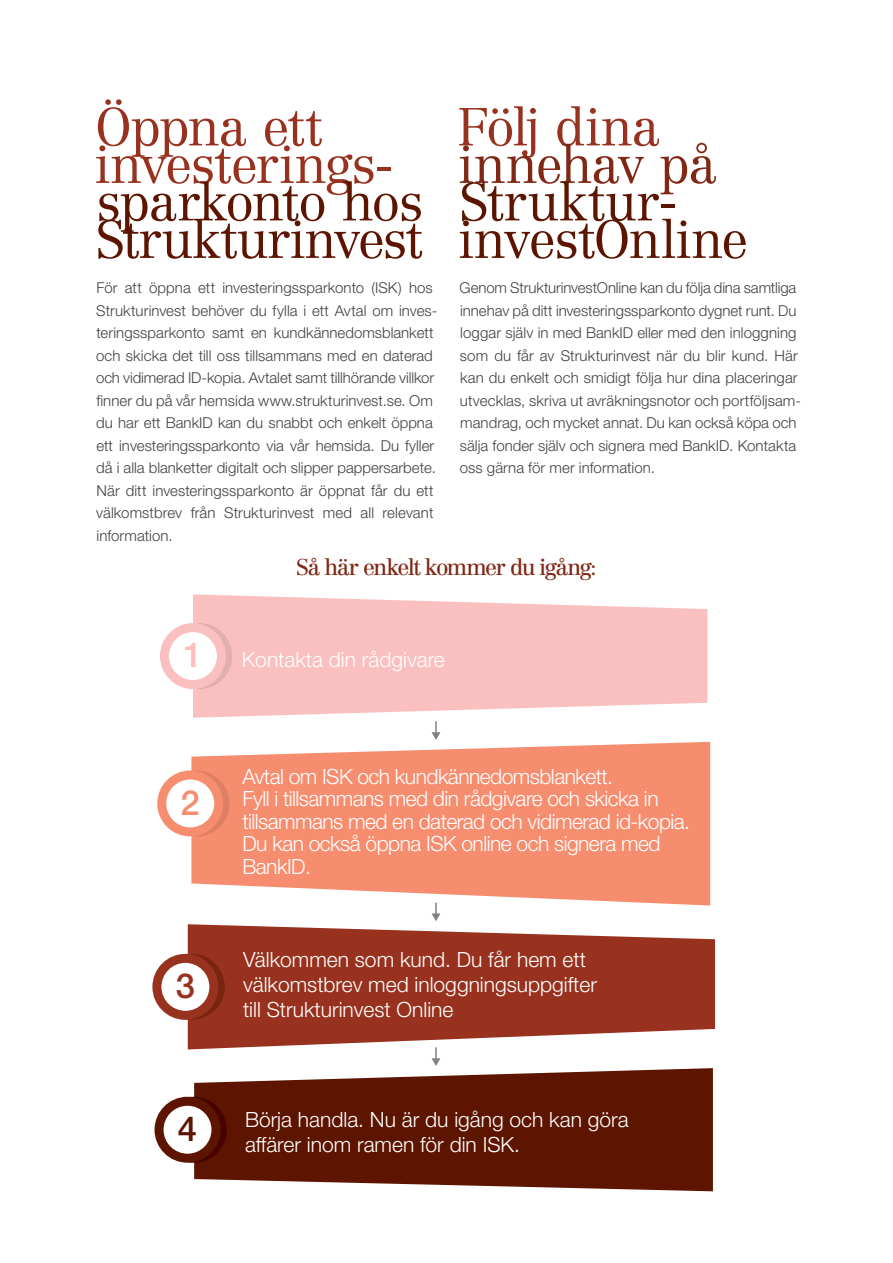
<style>
.page{position:relative;width:893px;height:1263px;background:#fff}
.page>*{position:absolute;margin:0;border:0;box-sizing:border-box;transform-origin:0 0}
.t1{font:300 52.5px/37.5px "Centennial LT Std";letter-spacing:-.02em;color:#5d1500}
.t2{font:300 52.5px/37.5px "Centennial LT Std";letter-spacing:-.025em;color:#98321f}
.t3{font:300 52.5px "Centennial LT Std";letter-spacing:-.035em;color:#802815}
.t4{font:500 34.5px "Helvetica Neue LT Std";color:#98321f}
.t5{font:500 34.5px "Helvetica Neue LT Std";color:#f68d6f}
.t6{font:500 34.5px "Helvetica Neue LT Std";color:#5d1500}
.t7{font:22.5px "Centennial LT Std";letter-spacing:-.075em;color:#802815}
.t8{font:300 21px/25.2px "Helvetica Neue LT Std";color:#fff}
.t9{font:300 21px/22.5px "Helvetica Neue LT Std";letter-spacing:-.02em;color:#fff}
.t10{font:300 15px/22.5px "Helvetica Neue LT Std";color:#414042}
.s1{font-weight:500;font-size:34.5px;color:#fac0bf}
</style>
<div class="page">
<svg style="left:188px;top:924px;width:527px;height:125px;background:#a64f3f"></svg>
<svg style="left:159px;top:954px;width:66px;height:66px"></svg>
<svg style="left:157px;top:958px;width:57px;height:57px"></svg>
<div style="left:152px;top:954px;width:66px;height:66px;border:9px solid #98321f;border-radius:50%"></div>
<svg style="left:193px;top:594px;width:514px;height:124px;background:#fac8c7"></svg>
<div style="left:166px;top:623px;width:66px;height:66px;background:#e2aeaf;border-radius:50%"></div>
<div style="left:164px;top:628px;width:57px;height:56px;background:#fff;border-radius:50%"></div>
<div style="left:160px;top:623px;width:66px;height:66px;border:9px solid #fac0bf;border-radius:50%"></div>
<svg style="left:191px;top:742px;width:519px;height:163px;background:#f7997f"></svg>
<div style="left:164px;top:770px;width:66px;height:66px;background:#df8065;border-radius:50%"></div>
<svg style="left:162px;top:775px;width:57px;height:57px;background:#fdefea"></svg>
<div style="left:157px;top:770px;width:66px;height:66px;border:9px solid #f68d6f;border-radius:50%"></div>
<svg style="left:194px;top:1068px;width:519px;height:123px;background:#6f2f1c"></svg>
<div style="left:161px;top:1097px;width:66px;height:66px;background:#470300;border-radius:50%"></div>
<svg style="left:159px;top:1101px;width:57px;height:57px;background:#e9dfdd"></svg>
<div style="left:155px;top:1097px;width:65px;height:66px;border:9px solid #5d1500;border-radius:50%"></div>
<svg style="left:431px;top:721px;width:9px;height:19px"></svg>
<svg style="left:431px;top:902px;width:9px;height:19px"></svg>
<svg style="left:431px;top:1047px;width:9px;height:19px"></svg>
<h1 class="t2" style="left:95px;top:108px;width:300px">Öppna ett investerings-</h1>
<h1 class="t1" style="left:95px;top:183px;width:329px">sparkonto hos<br>Strukturinvest</h1>
<p class="t10" style="left:96px;top:276px;width:343px">För att öppna ett investeringssparkonto (ISK) hos Strukturinvest behöver du fylla i ett Avtal om inves&shy;teringssparkonto samt en kundkännedomsblankett och skicka det till oss tillsammans med en daterad och vidimerad ID-kopia. Avtalet samt tillhörande villkor finner du på vår hemsida www.strukturinvest.se. Om du har ett BankID kan du snabbt och enkelt öppna ett investeringssparkonto via vår hemsida. Du fyller då i alla blanketter digitalt och slipper pappersarbete.<br>När ditt investeringssparkonto är öppnat får du ett välkomstbrev från Strukturinvest med all relevant information.</p>
<h1 class="t2" style="left:456px;top:108px;width:206px">Följ dina</h1>
<h1 class="t3" style="left:458px;top:133px;width:261px">innehav på</h1>
<h1 class="t1" style="left:458px;top:183px;width:291px">Struktur&shy;investOnline</h1>
<p class="t10" style="left:460px;top:276px;width:343px">Genom StrukturinvestOnline kan du följa dina samtliga innehav på ditt investeringssparkonto dygnet runt. Du loggar själv in med BankID eller med den inloggning som du får av Strukturinvest när du blir kund. Här kan du enkelt och smidigt följa hur dina placeringar utvecklas, skriva ut avräkningsnotor och portföljsam&shy;mandrag, och mycket annat. Du kan också köpa och sälja fonder själv och signera med BankID. Kontakta oss gärna för mer information.</p>
<h3 class="t7" style="left:296px;top:553px;width:302px">Så här enkelt kommer du igång:</h3>
<h3 class="t8" style="left:183px;top:647px;width:263px"><span class="s1">1</span> Kontakta din rådgivare</h3>
<h2 class="t5" style="left:181px;top:782px;width:21px">2</h2>
<h2 class="t4" style="left:176px;top:965px;width:21px">3</h2>
<h3 class="t9" style="left:242px;top:764px;width:449px">Avtal om ISK och kundkännedomsblankett.<br>Fyll i tillsammans med din rådgivare och skicka in tillsammans med en daterad och vidimerad id-kopia.<br>Du kan också öppna ISK online och signera med BankID.</h3>
<h3 class="t8" style="left:243px;top:946px;width:355px">Välkommen som kund. Du får hem ett välkomstbrev med inloggningsuppgifter till Strukturinvest Online</h3>
<h2 class="t6" style="left:178px;top:1108px;width:21px">4</h2>
<h3 class="t8" style="left:245px;top:1106px;width:385px">Börja handla. Nu är du igång och kan göra affärer inom ramen för din ISK.</h3>
</div>
